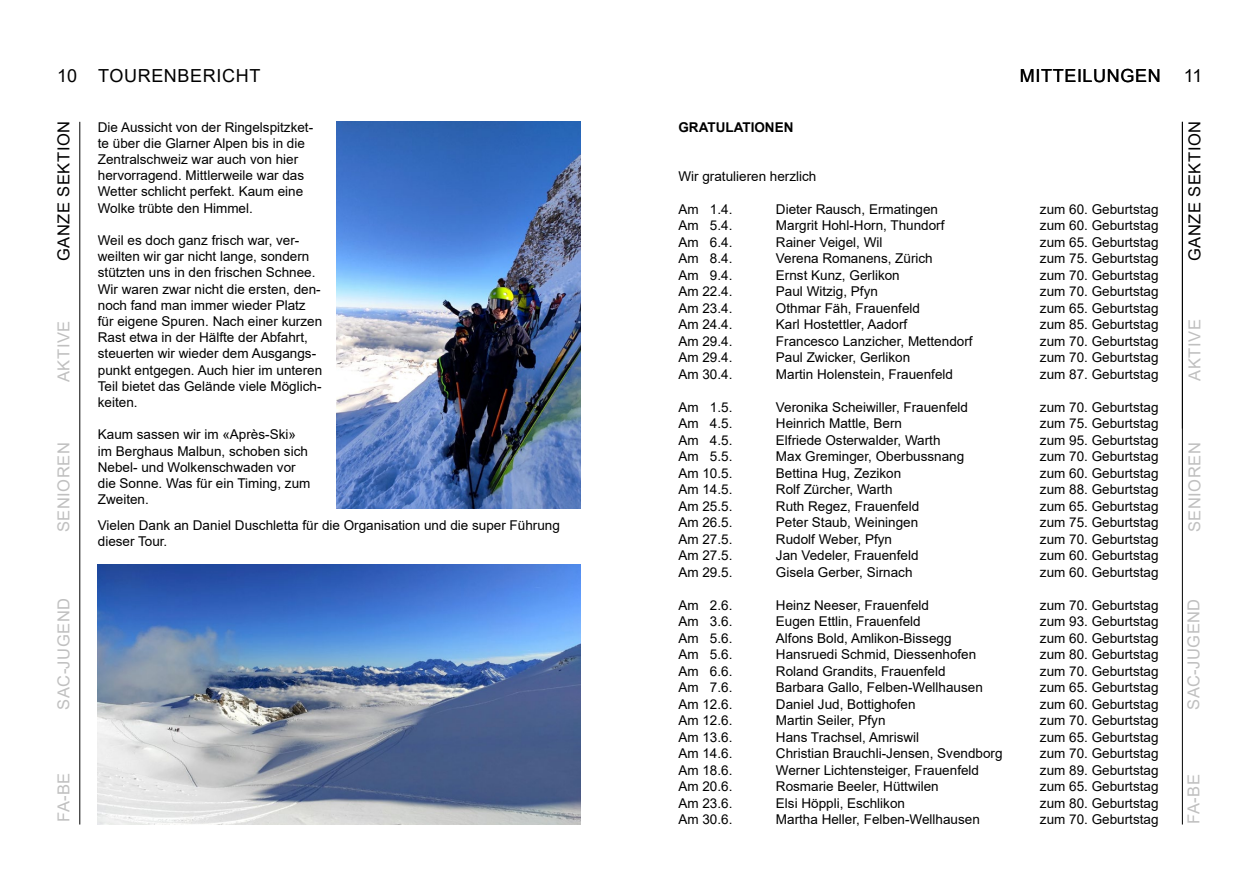
<style>
.page{position:relative;width:1259px;height:893px;background:#fff}
.page>*{position:absolute;margin:0;border:0;box-sizing:border-box;transform-origin:0 0}
.t1{font:18px "Arial";letter-spacing:.035em;color:#000}
.t2{font:16.5px "Arial";letter-spacing:.03em;color:#c0c0c0}
.t3{font:16.5px "Arial";letter-spacing:.035em;color:#000}
.t4{font:13.5px/16.2px "Arial";color:#000}
.t5{font:700 13.5px "Arial";color:#000}
</style>
<div class="page">
<hr style="left:79px;top:122px;width:1px;height:702px;background:#000">
<hr style="left:1182px;top:122px;width:1px;height:702px;background:#000">
<img style="left:336px;top:122px;width:244px;height:386px">
<img style="left:98px;top:564px;width:482px;height:260px">
<h1 class="t1" style="left:98px;top:64px;width:164px">TOURENBERICHT</h1>
<h1 class="t1" style="left:1184px;top:64px;width:20px">11</h1>
<p class="t5" style="left:678px;top:117px;width:116px">GRATULATIONEN</p>
<p class="t4" style="left:678px;top:168px;width:140px">Wir gratulieren herzlich</p>
<p class="t4" style="left:678px;top:201px;width:56px">Am 1.4.</p>
<p class="t4" style="left:776px;top:201px;width:164px">Dieter Rausch, Ermatingen</p>
<p class="t4" style="left:1040px;top:201px;width:120px">zum 60. Geburtstag</p>
<p class="t4" style="left:678px;top:217px;width:56px">Am 5.4.</p>
<p class="t4" style="left:776px;top:217px;width:170px">Margrit Hohl-Horn, Thundorf</p>
<p class="t4" style="left:1040px;top:217px;width:120px">zum 60. Geburtstag</p>
<p class="t4" style="left:678px;top:234px;width:56px">Am 6.4.</p>
<p class="t4" style="left:776px;top:234px;width:108px">Rainer Veigel, Wil</p>
<p class="t4" style="left:1040px;top:234px;width:120px">zum 65. Geburtstag</p>
<p class="t4" style="left:678px;top:250px;width:56px">Am 8.4.</p>
<p class="t4" style="left:776px;top:250px;width:158px">Verena Romanens, Zürich</p>
<p class="t4" style="left:1040px;top:250px;width:120px">zum 75. Geburtstag</p>
<p class="t4" style="left:678px;top:267px;width:56px">Am 9.4.</p>
<p class="t4" style="left:776px;top:267px;width:125px">Ernst Kunz, Gerlikon</p>
<p class="t4" style="left:1040px;top:267px;width:120px">zum 70. Geburtstag</p>
<p class="t4" style="left:678px;top:283px;width:56px">Am 22.4.</p>
<p class="t4" style="left:776px;top:283px;width:104px">Paul Witzig, Pfyn</p>
<p class="t4" style="left:1040px;top:283px;width:120px">zum 70. Geburtstag</p>
<p class="t4" style="left:678px;top:300px;width:56px">Am 23.4.</p>
<p class="t4" style="left:776px;top:300px;width:146px">Othmar Fäh, Frauenfeld</p>
<p class="t4" style="left:1040px;top:300px;width:120px">zum 65. Geburtstag</p>
<p class="t4" style="left:678px;top:316px;width:56px">Am 24.4.</p>
<p class="t4" style="left:776px;top:316px;width:133px">Karl Hostettler, Aadorf</p>
<p class="t4" style="left:1040px;top:316px;width:120px">zum 85. Geburtstag</p>
<p class="t4" style="left:678px;top:333px;width:56px">Am 29.4.</p>
<p class="t4" style="left:776px;top:333px;width:198px">Francesco Lanzicher, Mettendorf</p>
<p class="t4" style="left:1040px;top:333px;width:120px">zum 70. Geburtstag</p>
<p class="t4" style="left:678px;top:349px;width:56px">Am 29.4.</p>
<p class="t4" style="left:776px;top:349px;width:136px">Paul Zwicker, Gerlikon</p>
<p class="t4" style="left:1040px;top:349px;width:120px">zum 70. Geburtstag</p>
<p class="t4" style="left:678px;top:366px;width:56px">Am 30.4.</p>
<p class="t4" style="left:776px;top:366px;width:179px">Martin Holenstein, Frauenfeld</p>
<p class="t4" style="left:1040px;top:366px;width:120px">zum 87. Geburtstag</p>
<p class="t4" style="left:678px;top:399px;width:56px">Am 1.5.</p>
<p class="t4" style="left:776px;top:399px;width:194px">Veronika Scheiwiller, Frauenfeld</p>
<p class="t4" style="left:1040px;top:399px;width:120px">zum 70. Geburtstag</p>
<p class="t4" style="left:678px;top:415px;width:56px">Am 4.5.</p>
<p class="t4" style="left:776px;top:415px;width:128px">Heinrich Mattle, Bern</p>
<p class="t4" style="left:1040px;top:415px;width:120px">zum 75. Geburtstag</p>
<p class="t4" style="left:678px;top:432px;width:56px">Am 4.5.</p>
<p class="t4" style="left:776px;top:432px;width:166px">Elfriede Osterwalder, Warth</p>
<p class="t4" style="left:1040px;top:432px;width:120px">zum 95. Geburtstag</p>
<p class="t4" style="left:678px;top:448px;width:56px">Am 5.5.</p>
<p class="t4" style="left:776px;top:448px;width:190px">Max Greminger, Oberbussnang</p>
<p class="t4" style="left:1040px;top:448px;width:120px">zum 70. Geburtstag</p>
<p class="t4" style="left:678px;top:465px;width:56px">Am 10.5.</p>
<p class="t4" style="left:776px;top:465px;width:127px">Bettina Hug, Zezikon</p>
<p class="t4" style="left:1040px;top:465px;width:120px">zum 60. Geburtstag</p>
<p class="t4" style="left:678px;top:481px;width:56px">Am 14.5.</p>
<p class="t4" style="left:776px;top:481px;width:118px">Rolf Zürcher, Warth</p>
<p class="t4" style="left:1040px;top:481px;width:120px">zum 88. Geburtstag</p>
<p class="t4" style="left:678px;top:498px;width:56px">Am 25.5.</p>
<p class="t4" style="left:776px;top:498px;width:145px">Ruth Regez, Frauenfeld</p>
<p class="t4" style="left:1040px;top:498px;width:120px">zum 65. Geburtstag</p>
<p class="t4" style="left:678px;top:514px;width:56px">Am 26.5.</p>
<p class="t4" style="left:776px;top:514px;width:144px">Peter Staub, Weiningen</p>
<p class="t4" style="left:1040px;top:514px;width:120px">zum 75. Geburtstag</p>
<p class="t4" style="left:678px;top:531px;width:56px">Am 27.5.</p>
<p class="t4" style="left:776px;top:531px;width:118px">Rudolf Weber, Pfyn</p>
<p class="t4" style="left:1040px;top:531px;width:120px">zum 70. Geburtstag</p>
<p class="t4" style="left:678px;top:547px;width:56px">Am 27.5.</p>
<p class="t4" style="left:776px;top:547px;width:144px">Jan Vedeler, Frauenfeld</p>
<p class="t4" style="left:1040px;top:547px;width:120px">zum 60. Geburtstag</p>
<p class="t4" style="left:678px;top:564px;width:56px">Am 29.5.</p>
<p class="t4" style="left:776px;top:564px;width:138px">Gisela Gerber, Sirnach</p>
<p class="t4" style="left:1040px;top:564px;width:120px">zum 60. Geburtstag</p>
<p class="t4" style="left:678px;top:597px;width:56px">Am 2.6.</p>
<p class="t4" style="left:776px;top:597px;width:155px">Heinz Neeser, Frauenfeld</p>
<p class="t4" style="left:1040px;top:597px;width:120px">zum 70. Geburtstag</p>
<p class="t4" style="left:678px;top:613px;width:56px">Am 3.6.</p>
<p class="t4" style="left:776px;top:613px;width:146px">Eugen Ettlin, Frauenfeld</p>
<p class="t4" style="left:1040px;top:613px;width:120px">zum 93. Geburtstag</p>
<p class="t4" style="left:678px;top:630px;width:56px">Am 5.6.</p>
<p class="t4" style="left:776px;top:630px;width:177px">Alfons Bold, Amlikon-Bissegg</p>
<p class="t4" style="left:1040px;top:630px;width:120px">zum 60. Geburtstag</p>
<p class="t4" style="left:678px;top:646px;width:56px">Am 5.6.</p>
<p class="t4" style="left:776px;top:646px;width:202px">Hansruedi Schmid, Diessenhofen</p>
<p class="t4" style="left:1040px;top:646px;width:120px">zum 80. Geburtstag</p>
<p class="t4" style="left:678px;top:663px;width:56px">Am 6.6.</p>
<p class="t4" style="left:776px;top:663px;width:171px">Roland Grandits, Frauenfeld</p>
<p class="t4" style="left:1040px;top:663px;width:120px">zum 70. Geburtstag</p>
<p class="t4" style="left:678px;top:679px;width:56px">Am 7.6.</p>
<p class="t4" style="left:776px;top:679px;width:208px">Barbara Gallo, Felben-Wellhausen</p>
<p class="t4" style="left:1040px;top:679px;width:120px">zum 65. Geburtstag</p>
<p class="t4" style="left:678px;top:696px;width:56px">Am 12.6.</p>
<p class="t4" style="left:776px;top:696px;width:141px">Daniel Jud, Bottighofen</p>
<p class="t4" style="left:1040px;top:696px;width:120px">zum 60. Geburtstag</p>
<p class="t4" style="left:678px;top:712px;width:56px">Am 12.6.</p>
<p class="t4" style="left:776px;top:712px;width:111px">Martin Seiler, Pfyn</p>
<p class="t4" style="left:1040px;top:712px;width:120px">zum 70. Geburtstag</p>
<p class="t4" style="left:678px;top:729px;width:56px">Am 13.6.</p>
<p class="t4" style="left:776px;top:729px;width:145px">Hans Trachsel, Amriswil</p>
<p class="t4" style="left:1040px;top:729px;width:120px">zum 65. Geburtstag</p>
<p class="t4" style="left:678px;top:745px;width:56px">Am 14.6.</p>
<p class="t4" style="left:776px;top:745px;width:228px">Christian Brauchli-Jensen, Svendborg</p>
<p class="t4" style="left:1040px;top:745px;width:120px">zum 70. Geburtstag</p>
<p class="t4" style="left:678px;top:762px;width:56px">Am 18.6.</p>
<p class="t4" style="left:776px;top:762px;width:205px">Werner Lichtensteiger, Frauenfeld</p>
<p class="t4" style="left:1040px;top:762px;width:120px">zum 89. Geburtstag</p>
<p class="t4" style="left:678px;top:778px;width:56px">Am 20.6.</p>
<p class="t4" style="left:776px;top:778px;width:164px">Rosmarie Beeler, Hüttwilen</p>
<p class="t4" style="left:1040px;top:778px;width:120px">zum 65. Geburtstag</p>
<p class="t4" style="left:678px;top:795px;width:56px">Am 23.6.</p>
<p class="t4" style="left:776px;top:795px;width:131px">Elsi Höppli, Eschlikon</p>
<p class="t4" style="left:1040px;top:795px;width:120px">zum 80. Geburtstag</p>
<p class="t4" style="left:678px;top:811px;width:56px">Am 30.6.</p>
<p class="t4" style="left:776px;top:811px;width:205px">Martha Heller, Felben-Wellhausen</p>
<p class="t4" style="left:1040px;top:811px;width:120px">zum 70. Geburtstag</p>
<h1 class="t1" style="left:57px;top:64px;width:22px">10</h1>
<h1 class="t1" style="left:1020px;top:64px;width:142px">MITTEILUNGEN</h1>
<p class="t4" style="left:98px;top:119px;width:217px">Die Aussicht von der Ringelspitzket&shy;te über die Glarner Alpen bis in die Zentralschweiz war auch von hier hervorragend. Mittlerweile war das Wetter schlicht perfekt. Kaum eine Wolke trübte den Himmel.</p>
<p class="t4" style="left:98px;top:232px;width:226px">Weil es doch ganz frisch war, ver&shy;weilten wir gar nicht lange, sondern stützten uns in den frischen Schnee.<br>Wir waren zwar nicht die ersten, den&shy;noch fand man immer wieder Platz für eigene Spuren. Nach einer kurzen Rast etwa in der Hälfte der Abfahrt, steuerten wir wieder dem Ausgangs&shy;punkt entgegen. Auch hier im unteren Teil bietet das Gelände viele Möglich&shy;keiten.</p>
<p class="t4" style="left:98px;top:427px;width:214px">Kaum sassen wir im «Après-Ski» im Berghaus Malbun, schoben sich<br>Nebel- und Wolkenschwaden vor die Sonne. Was für ein Timing, zum<br>Zweiten.</p>
<p class="t4" style="left:98px;top:517px;width:463px">Vielen Dank an Daniel Duschletta für die Organisation und die super Führung dieser Tour.</p>
<p class="t3" style="left:52px;top:261px;width:142px;rotate:-90deg">GANZE SEKTION</p>
<p class="t3" style="left:1183px;top:261px;width:142px;rotate:-90deg">GANZE SEKTION</p>
<p class="t2" style="left:52px;top:382px;width:63px;rotate:-90deg">AKTIVE</p>
<p class="t2" style="left:1183px;top:381px;width:63px;rotate:-90deg">AKTIVE</p>
<p class="t2" style="left:52px;top:532px;width:91px;rotate:-90deg">SENIOREN</p>
<p class="t2" style="left:1183px;top:532px;width:91px;rotate:-90deg">SENIOREN</p>
<p class="t2" style="left:52px;top:710px;width:113px;rotate:-90deg">SAC-JUGEND</p>
<p class="t2" style="left:1182px;top:710px;width:113px;rotate:-90deg">SAC-JUGEND</p>
<p class="t2" style="left:52px;top:822px;width:51px;rotate:-90deg">FA-BE</p>
<p class="t2" style="left:1182px;top:824px;width:51px;rotate:-90deg">FA-BE</p>
</div>
